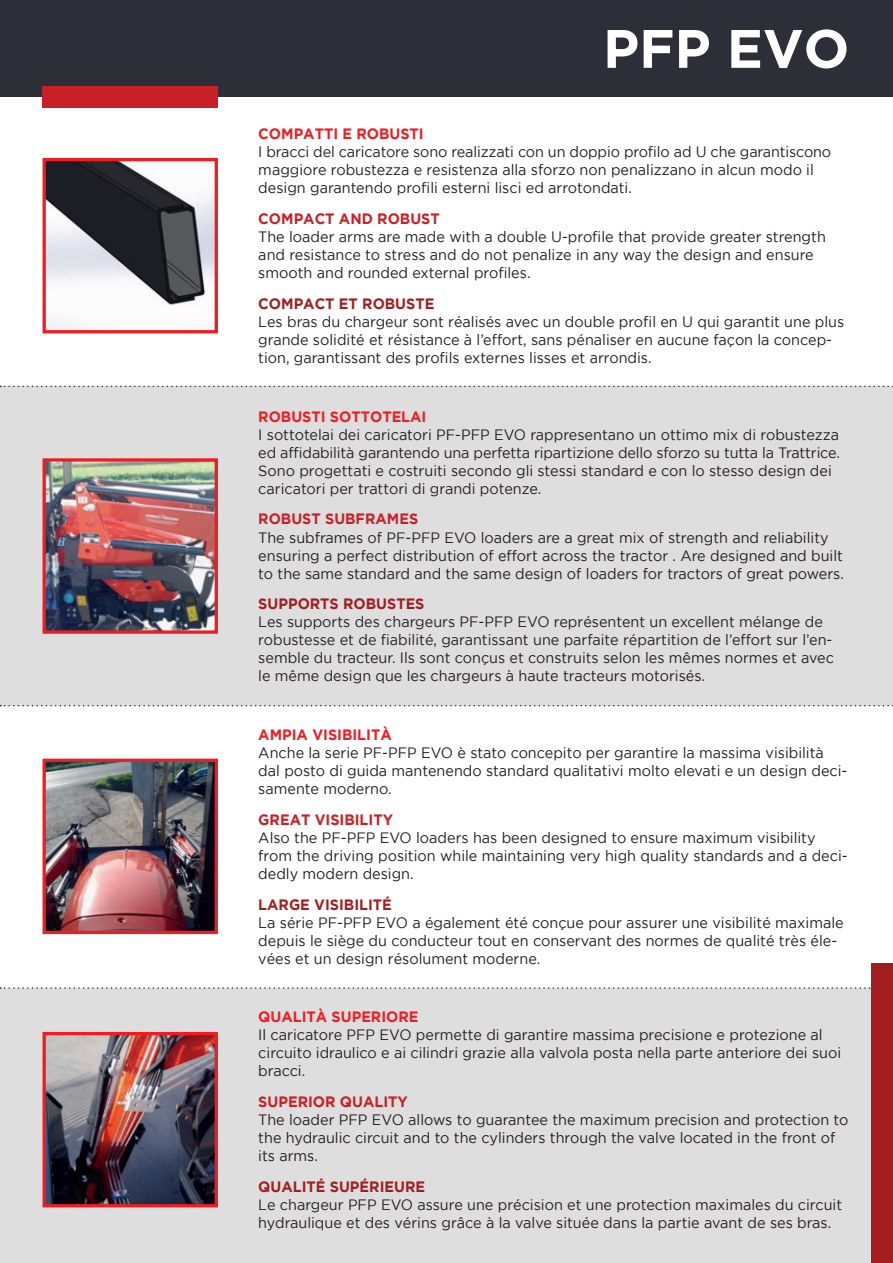
<style>
.page{position:relative;width:893px;height:1263px;background:#fff}
.page>*{position:absolute;margin:0;border:0;box-sizing:border-box;transform-origin:0 0}
.t1{font:700 54px "Gotham";color:#fff}
.t2{font:15px/18px "Gotham";color:#231f20;scale:.96 1}
.t3{font:700 15px "Gotham";color:#ee1d23;scale:.96 1}
.t4{font:700 15px "Gotham";color:#a11d20;scale:.96 1}
.t5{font:700 15px "Gotham";color:#c82026;scale:.96 1}
</style>
<div class="page">
<div style="left:0;top:0;width:893px;height:97px;background:#2c2f37"></div>
<div style="left:0;top:386px;width:893px;height:320px;background:#dfdede"></div>
<div style="left:0;top:988px;width:893px;height:275px;background:#dfdede"></div>
<svg style="left:0;top:705px;width:893px;height:1px"></svg>
<svg style="left:0;top:386px;width:893px;height:1px"></svg>
<svg style="left:0;top:987px;width:872px;height:2px"></svg>
<div style="left:872px;top:963px;width:21px;height:300px;background:#a11d20"></div>
<img style="left:47px;top:462px;width:167px;height:168px">
<div style="left:43px;top:458px;width:175px;height:176px;border:3px solid #ee1d23"></div>
<img style="left:47px;top:763px;width:167px;height:167px">
<div style="left:43px;top:759px;width:175px;height:175px;border:3px solid #ee1d23"></div>
<img style="left:47px;top:1036px;width:167px;height:167px">
<div style="left:43px;top:1032px;width:175px;height:175px;border:3px solid #ee1d23"></div>
<img style="left:47px;top:162px;width:167px;height:167px">
<div style="left:43px;top:158px;width:175px;height:175px;border:3px solid #ee1d23"></div>
<div style="left:43px;top:86px;width:175px;height:21px;background:#c82026"></div>
<h1 class="t1" style="left:603px;top:17px;width:248px">PFP EVO</h1>
<p class="t3" style="left:258px;top:125px;width:174px">COMPATTI E ROBUSTI</p>
<p class="t2" style="left:258px;top:143px;width:598px">I bracci del caricatore sono realizzati con un doppio profilo ad U che garantiscono maggiore robustezza e resistenza alla sforzo non penalizzano in alcun modo il design garantendo profili esterni lisci ed arrotondati.</p>
<p class="t5" style="left:258px;top:210px;width:191px">COMPACT AND ROBUST</p>
<p class="t2" style="left:258px;top:228px;width:593px">The loader arms are made with a double U-profile that provide greater strength and resistance to stress and do not penalize in any way the design and ensure smooth and rounded external profiles.</p>
<p class="t4" style="left:258px;top:295px;width:185px">COMPACT ET ROBUSTE</p>
<p class="t2" style="left:258px;top:312px;width:612px">Les bras du chargeur sont réalisés avec un double profil en U qui garantit une plus grande solidité et résistance à l’effort, sans pénaliser en aucune façon la concep&shy;tion, garantissant des profils externes lisses et arrondis.</p>
<p class="t3" style="left:258px;top:408px;width:177px">ROBUSTI SOTTOTELAI</p>
<p class="t2" style="left:258px;top:425px;width:607px">I sottotelai dei caricatori PF-PFP EVO rappresentano un ottimo mix di robustezza ed affidabilità garantendo una perfetta ripartizione dello sforzo su tutta la Trattrice.<br>Sono progettati e costruiti secondo gli stessi standard e con lo stesso design dei caricatori per trattori di grandi potenze.</p>
<p class="t5" style="left:258px;top:510px;width:168px">ROBUST SUBFRAMES</p>
<p class="t2" style="left:258px;top:528px;width:611px">The subframes of PF-PFP EVO loaders are a great mix of strength and reliability ensuring a perfect distribution of effort across the tractor . Are designed and built to the same standard and the same design of loaders for tractors of great powers.</p>
<p class="t4" style="left:258px;top:595px;width:175px">SUPPORTS ROBUSTES</p>
<p class="t2" style="left:258px;top:613px;width:601px">Les supports des chargeurs PF-PFP EVO représentent un excellent mélange de robustesse et de fiabilité, garantissant une parfaite répartition de l’effort sur l’en&shy;semble du tracteur. Ils sont conçus et construits selon les mêmes normes et avec le même design que les chargeurs à haute tracteurs motorisés.</p>
<p class="t3" style="left:258px;top:726px;width:140px">AMPIA VISIBILITÀ</p>
<p class="t2" style="left:258px;top:743px;width:615px">Anche la serie PF-PFP EVO è stato concepito per garantire la massima visibilità dal posto di guida mantenendo standard qualitativi molto elevati e un design deci&shy;samente moderno.</p>
<p class="t5" style="left:258px;top:811px;width:142px">GREAT VISIBILITY</p>
<p class="t2" style="left:258px;top:828px;width:615px">Also the PF-PFP EVO loaders has been designed to ensure maximum visibility from the driving position while maintaining very high quality standards and a deci&shy;dedly modern design.</p>
<p class="t4" style="left:258px;top:896px;width:141px">LARGE VISIBILITÉ</p>
<p class="t2" style="left:258px;top:913px;width:611px">La série PF-PFP EVO a également été conçue pour assurer une visibilité maximale depuis le siège du conducteur tout en conservant des normes de qualité très éle&shy;vées et un design résolument moderne.</p>
<p class="t3" style="left:258px;top:1008px;width:168px">QUALITÀ SUPERIORE</p>
<p class="t2" style="left:258px;top:1026px;width:609px">Il caricatore PFP EVO permette di garantire massima precisione e protezione al circuito idraulico e ai cilindri grazie alla valvola posta nella parte anteriore dei suoi bracci.</p>
<p class="t5" style="left:258px;top:1093px;width:157px">SUPERIOR QUALITY</p>
<p class="t2" style="left:258px;top:1110px;width:616px">The loader PFP EVO allows to guarantee the maximum precision and protection to the hydraulic circuit and to the cylinders through the valve located in the front of its arms.</p>
<p class="t4" style="left:258px;top:1178px;width:175px">QUALITÉ SUPÉRIEURE</p>
<p class="t2" style="left:258px;top:1195px;width:610px">Le chargeur PFP EVO assure une précision et une protection maximales du circuit hydraulique et des vérins grâce à la valve située dans la partie avant de ses bras.</p>
</div>
